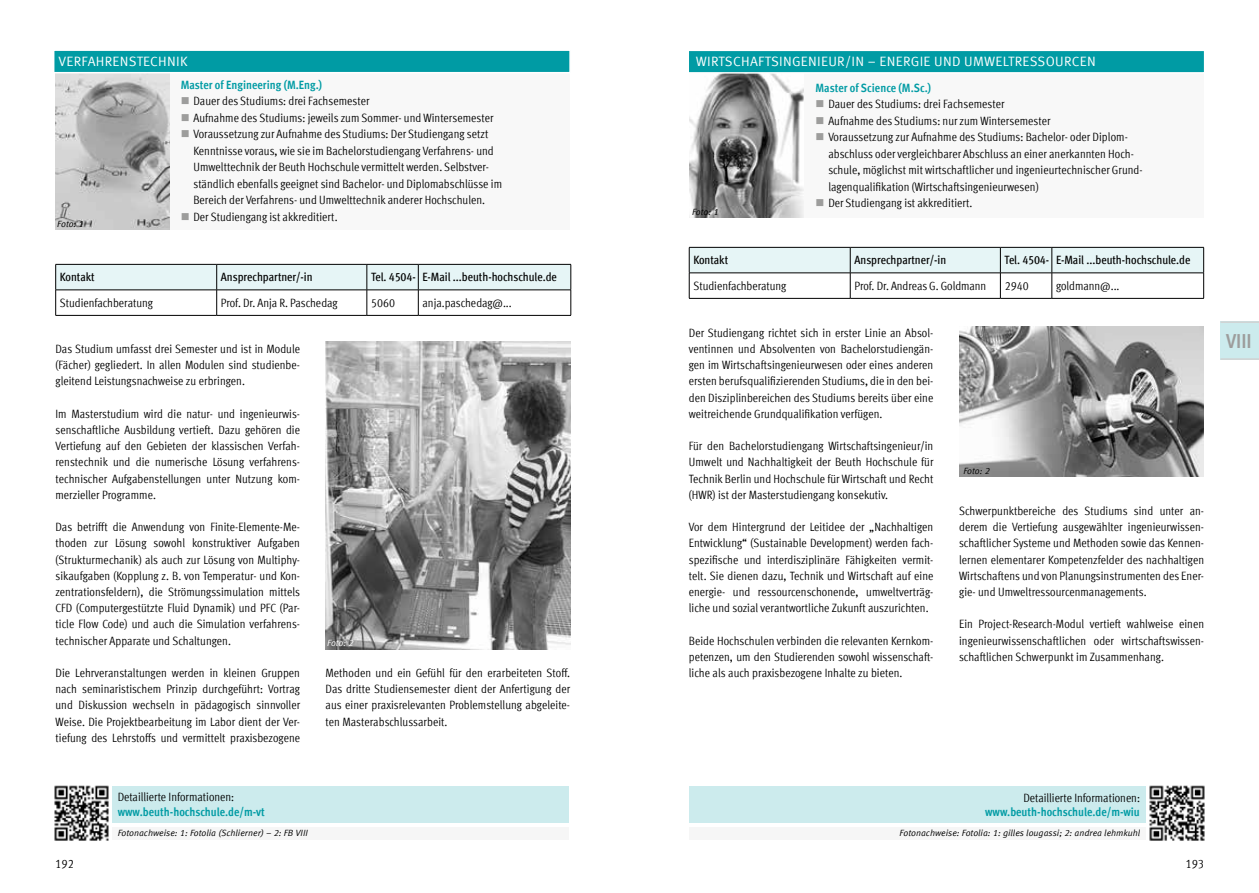
<style>
.page{position:relative;width:1259px;height:893px;background:#fff}
.page>*{position:absolute;margin:0;border:0;box-sizing:border-box;transform-origin:0 0}
.t1{font:700 condensed 20.25px "Meta Offc";color:#9d9d9c}
.t2{font:13.5px "Meta Offc Norm";letter-spacing:.02em;color:#fff}
.t3{font:condensed 12.3px "Meta Offc";color:#000}
.t4{font:condensed 12px/16.2px "Meta Offc";color:#000;text-align:justify}
.t5{font:500 condensed 12px "Meta Offc";color:#000}
.t6{font:700 condensed 12px "Meta Offc";color:#009ba4}
.t7{font:9px "Meta Offc Norm Ita";color:#000}
.t8{font:9px "Meta Offc Norm Ita";color:#fff}
.s1{color:#9d9d9c}
</style>
<div class="page">
<img style="left:55px;top:73px;width:115px;height:157px">
<div style="left:170px;top:72px;width:399px;height:158px;background:#f8f8f8"></div>
<div style="left:53px;top:49px;width:518px;height:24px;background:#009ba4;border:2px solid #fff"></div>
<svg style="left:55px;top:264px;width:516px;height:51px"></svg>
<hr style="left:55px;top:315px;width:162px;height:1px;background:#000">
<hr style="left:217px;top:315px;width:150px;height:1px;background:#000">
<hr style="left:367px;top:315px;width:51px;height:1px;background:#000">
<hr style="left:418px;top:315px;width:153px;height:1px;background:#000">
<img style="left:325px;top:342px;width:245px;height:307px">
<div style="left:55px;top:827px;width:513px;height:13px;background:#f6f6f6"></div>
<div style="left:54px;top:786px;width:514px;height:37px;background:#ccebed"></div>
<img style="left:54px;top:785px;width:58px;height:56px">
<img style="left:689px;top:74px;width:115px;height:144px">
<div style="left:804px;top:73px;width:399px;height:145px;background:#f8f8f8"></div>
<div style="left:687px;top:50px;width:518px;height:24px;background:#009ba4;border:2px solid #fff"></div>
<svg style="left:689px;top:247px;width:515px;height:51px"></svg>
<hr style="left:689px;top:298px;width:161px;height:1px;background:#000">
<hr style="left:850px;top:298px;width:150px;height:1px;background:#000">
<hr style="left:1000px;top:298px;width:52px;height:1px;background:#000">
<hr style="left:1052px;top:298px;width:151px;height:1px;background:#000">
<img style="left:959px;top:326px;width:244px;height:150px">
<div style="left:689px;top:827px;width:513px;height:13px;background:#f6f6f6"></div>
<div style="left:689px;top:786px;width:514px;height:37px;background:#ccebed"></div>
<img style="left:1146px;top:785px;width:59px;height:56px">
<div style="left:1220px;top:321px;width:39px;height:39px;background:#ccebed"></div>
<hr style="left:1220px;top:321px;width:39px;height:2px;background:#d0d0d0">
<hr style="left:1220px;top:358px;width:39px;height:2px;background:#d0d0d0">
<p class="t2" style="left:58px;top:53px;width:131px">VERFAHRENSTECHNIK</p>
<p class="t7" style="left:57px;top:218px;width:28px">Foto: 1</p>
<p class="t6" style="left:181px;top:78px;width:143px">Master of Engineering (M.Eng.)</p>
<p class="t4" style="left:181px;top:93px;width:190px"><span class="s1">■</span> Dauer des Studiums: drei Fachsemester</p>
<p class="t4" style="left:181px;top:110px;width:314px"><span class="s1">■</span> Aufnahme des Studiums: jeweils zum Sommer- und Wintersemester</p>
<p class="t4" style="left:193px;top:126px;width:310px;text-align:left;text-indent:-13px"><span class="s1">■</span> Voraussetzung zur Aufnahme des Studiums: Der Studiengang setzt Kenntnisse voraus, wie sie im Bachelorstudiengang Verfahrens- und Umwelttechnik der Beuth Hochschule vermittelt werden. Selbstver&shy;ständlich ebenfalls geeignet sind Bachelor- und Diplomabschlüsse im Bereich der Verfahrens- und Umwelttechnik anderer Hochschulen.</p>
<p class="t4" style="left:181px;top:209px;width:158px"><span class="s1">■</span> Der Studiengang ist akkreditiert.</p>
<p class="t5" style="left:60px;top:270px;width:36px">Kontakt</p>
<p class="t5" style="left:221px;top:270px;width:93px">Ansprechpartner/-in</p>
<p class="t5" style="left:371px;top:270px;width:187px">Tel. 4504- E-Mail ...beuth-hochschule.de</p>
<p class="t4" style="left:60px;top:295px;width:94px">Studienfachberatung</p>
<p class="t4" style="left:221px;top:295px;width:118px">Prof. Dr. Anja R. Paschedag</p>
<p class="t4" style="left:371px;top:295px;width:25px">5060</p>
<p class="t4" style="left:422px;top:295px;width:91px">anja.paschedag@...</p>
<p class="t4" style="left:55px;top:341px;width:246px">Das Studium umfasst drei Semester und ist in Module (Fächer) gegliedert. In allen Modulen sind studienbe&shy;gleitend Leistungsnachweise zu erbringen.</p>
<p class="t4" style="left:55px;top:406px;width:246px">Im Masterstudium wird die natur- und ingenieurwis&shy;senschaftliche Ausbildung vertieft. Dazu gehören die Vertiefung auf den Gebieten der klassischen Verfah&shy;renstechnik und die numerische Lösung verfahrens&shy;technischer Aufgabenstellungen unter Nutzung kom&shy;merzieller Programme.</p>
<p class="t4" style="left:55px;top:519px;width:246px">Das betrifft die Anwendung von Finite-Elemente-Me&shy;thoden zur Lösung sowohl konstruktiver Aufgaben (Strukturmechanik) als auch zur Lösung von Multiphy&shy;sikaufgaben (Kopplung z. B. von Temperatur- und Kon&shy;zentrationsfeldern), die Strömungssimulation mittels CFD (Computergestützte Fluid Dynamik) und PFC (Par&shy;ticle Flow Code) und auch die Simulation verfahrens&shy;technischer Apparate und Schaltungen.</p>
<p class="t4" style="left:55px;top:665px;width:246px">Die Lehrveranstaltungen werden in kleinen Gruppen nach seminaristischem Prinzip durchgeführt: Vortrag und Diskussion wechseln in pädagogisch sinnvoller Weise. Die Projektbearbeitung im Labor dient der Ver&shy;tiefung des Lehrstoffs und vermittelt praxisbezogene</p>
<p class="t4" style="left:325px;top:665px;width:246px">Methoden und ein Gefühl für den erarbeiteten Stoff.<br>Das dritte Studiensemester dient der Anfertigung der aus einer praxisrelevanten Problemstellung abgeleite&shy;ten Masterabschlussarbeit.</p>
<p class="t8" style="left:327px;top:638px;width:28px">Foto: 2</p>
<p class="t4" style="left:118px;top:789px;width:118px">Detaillierte Informationen:</p>
<p class="t6" style="left:118px;top:804px;width:149px">www.beuth-hochschule.de/m-vt</p>
<p class="t7" style="left:118px;top:827px;width:192px">Fotonachweise: 1: Fotolia (Schlierner) – 2: FB VIII</p>
<p class="t2" style="left:696px;top:53px;width:401px">WIRTSCHAFTSINGENIEUR/IN – ENERGIE UND UMWELTRESSOURCEN</p>
<p class="t6" style="left:815px;top:81px;width:117px">Master of Science (M.Sc.)</p>
<p class="t4" style="left:815px;top:96px;width:190px"><span class="s1">■</span> Dauer des Studiums: drei Fachsemester</p>
<p class="t4" style="left:815px;top:113px;width:236px"><span class="s1">■</span> Aufnahme des Studiums: nur zum Wintersemester</p>
<p class="t4" style="left:828px;top:129px;width:316px;text-align:left;text-indent:-13px"><span class="s1">■</span> Voraussetzung zur Aufnahme des Studiums: Bachelor- oder Diplom&shy;abschluss oder vergleichbarer Abschluss an einer anerkannten Hoch&shy;schule, möglichst mit wirtschaftlicher und ingenieurtechnischer Grund&shy;lagenqualifikation (Wirtschaftsingenieurwesen)</p>
<p class="t4" style="left:815px;top:195px;width:158px"><span class="s1">■</span> Der Studiengang ist akkreditiert.</p>
<p class="t7" style="left:692px;top:207px;width:28px">Foto: 1</p>
<p class="t5" style="left:693px;top:253px;width:36px">Kontakt</p>
<p class="t5" style="left:854px;top:253px;width:93px">Ansprechpartner/-in</p>
<p class="t5" style="left:1004px;top:253px;width:187px">Tel. 4504- E-Mail ...beuth-hochschule.de</p>
<p class="t4" style="left:693px;top:278px;width:94px">Studienfachberatung</p>
<p class="t4" style="left:854px;top:278px;width:133px">Prof. Dr. Andreas G. Goldmann</p>
<p class="t4" style="left:1005px;top:278px;width:25px">2940</p>
<p class="t4" style="left:1056px;top:278px;width:65px">goldmann@...</p>
<p class="t4" style="left:689px;top:325px;width:246px">Der Studiengang richtet sich in erster Linie an Absol&shy;ventinnen und Absolventen von Bachelorstudiengän&shy;gen im Wirtschaftsingenieurwesen oder eines anderen ersten berufsqualifizierenden Studiums, die in den bei&shy;den Disziplinbereichen des Studiums bereits über eine weitreichende Grundqualifikation verfügen.</p>
<p class="t4" style="left:689px;top:438px;width:246px">Für den Bachelorstudiengang Wirtschaftsingenieur/in Umwelt und Nachhaltigkeit der Beuth Hochschule für Technik Berlin und Hochschule für Wirtschaft und Recht (HWR) ist der Masterstudiengang konsekutiv.</p>
<p class="t4" style="left:689px;top:519px;width:246px">Vor dem Hintergrund der Leitidee der „Nachhaltigen Entwicklung“ (Sustainable Development) werden fach&shy;spezifische und interdisziplinäre Fähigkeiten vermit&shy;telt. Sie dienen dazu, Technik und Wirtschaft auf eine energie- und ressourcenschonende, umweltverträg&shy;liche und sozial verantwortliche Zukunft auszurichten.</p>
<p class="t4" style="left:689px;top:632px;width:246px">Beide Hochschulen verbinden die relevanten Kernkom&shy;petenzen, um den Studierenden sowohl wissenschaft&shy;liche als auch praxisbezogene Inhalte zu bieten.</p>
<p class="t7" style="left:963px;top:465px;width:28px">Foto: 2</p>
<p class="t4" style="left:959px;top:503px;width:246px">Schwerpunktbereiche des Studiums sind unter an&shy;derem die Vertiefung ausgewählter ingenieurwissen&shy;schaftlicher Systeme und Methoden sowie das Kennen&shy;lernen elementarer Kompetenzfelder des nachhaltigen Wirtschaftens und von Planungsinstrumenten des Ener&shy;gie- und Umweltressourcenmanagements.</p>
<p class="t4" style="left:959px;top:616px;width:246px">Ein Project-Research-Modul vertieft wahlweise einen ingenieurwissenschaftlichen oder wirtschaftswissen&shy;schaftlichen Schwerpunkt im Zusammenhang.</p>
<p class="t4" style="left:1023px;top:790px;width:118px">Detaillierte Informationen:</p>
<p class="t6" style="left:985px;top:805px;width:156px">www.beuth-hochschule.de/m-wiu</p>
<p class="t7" style="left:899px;top:827px;width:242px">Fotonachweise: Fotolia: 1: gilles lougassi; 2: andrea lehmkuhl</p>
<p class="t3" style="left:55px;top:857px;width:20px">192</p>
<p class="t3" style="left:1185px;top:857px;width:20px">193</p>
<h1 class="t1" style="left:1226px;top:329px;width:27px">VIII</h1>
</div>
